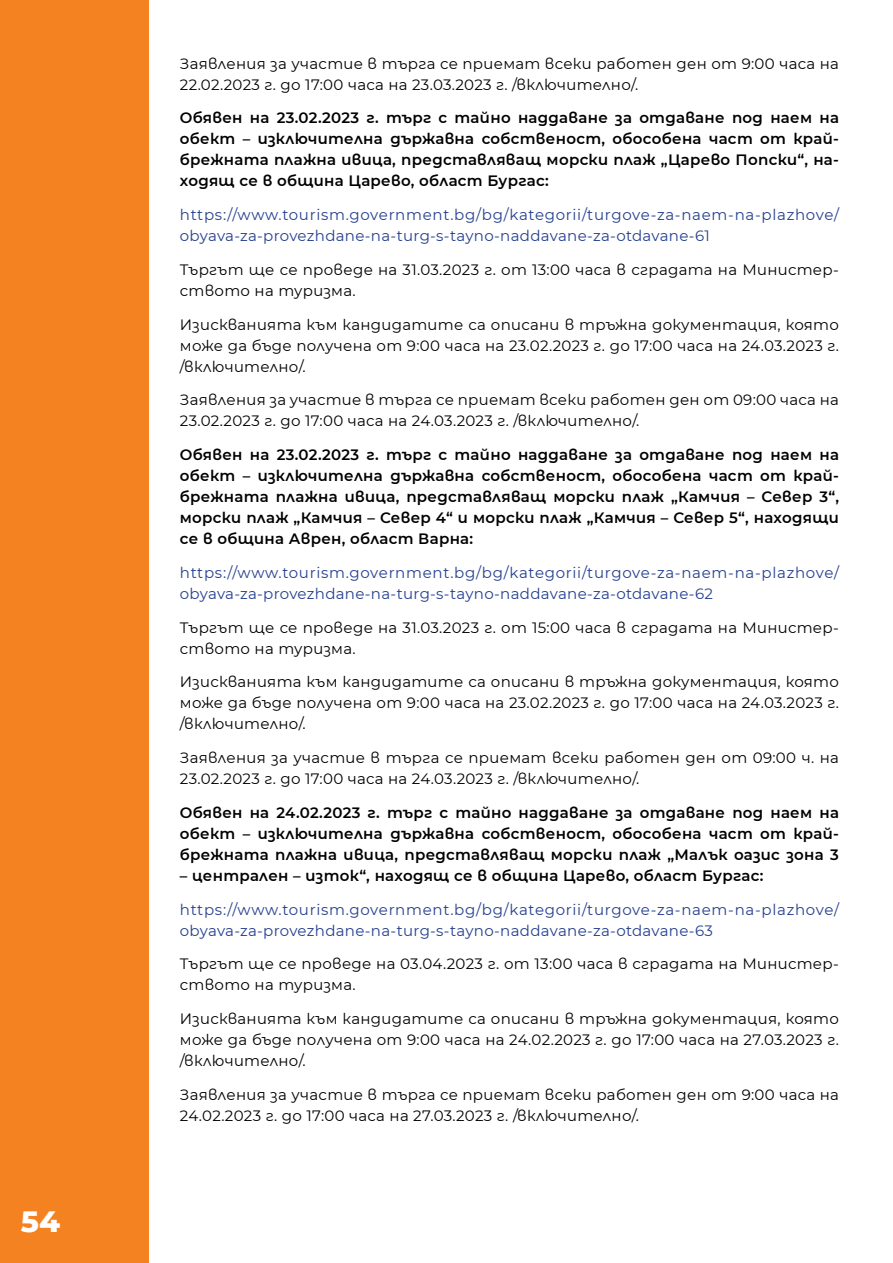
<style>
.page{position:relative;width:893px;height:1263px;background:#fff}
.page>*{position:absolute;margin:0;border:0;box-sizing:border-box;transform-origin:0 0}
.t1{font:800 30px "Montserrat";color:#fff}
.t2{font:15px/21px "Montserrat";letter-spacing:.02em;color:#000}
.t3{font:600 15px/21px "Montserrat";letter-spacing:.02em;color:#000;text-align:justify}
.t4{font:15px/21px "Montserrat";letter-spacing:.03em;color:#25408f}
</style>
<div class="page">
<div style="left:0;top:0;width:149px;height:1263px;background:#f58220"></div>
<h1 class="t1" style="left:21px;top:1199px;width:41px">54</h1>
<p class="t2" style="left:180px;top:52px;width:661px">Заявления за участие в търга се приемат всеки работен ден от 9:00 часа на<br>22.02.2023 г. до 17:00 часа на 23.03.2023 г. /включително/.</p>
<p class="t3" style="left:180px;top:107px;width:661px">Обявен на 23.02.2023 г. търг с тайно наддаване за отдаване под наем на обект – изключителна държавна собственост, обособена част от край&shy;брежната плажна ивица, представляващ морски плаж „Царево Попски“, на&shy;ходящ се в община Царево, област Бургас:</p>
<p class="t4" style="left:180px;top:204px;width:661px">https://www.tourism.government.bg/bg/kategorii/turgove-za-naem-na-plazhove/ obyava-za-provezhdane-na-turg-s-tayno-naddavane-za-otdavane-61</p>
<p class="t2" style="left:180px;top:258px;width:661px">Търгът ще се проведе на 31.03.2023 г. от 13:00 часа в сградата на Министер&shy;ството на туризма.</p>
<p class="t2" style="left:180px;top:313px;width:661px;text-align:justify">Изискванията към кандидатите са описани в тръжна документация, която може да бъде получена от 9:00 часа на 23.02.2023 г. до 17:00 часа на 24.03.2023 г. /включително/.</p>
<p class="t2" style="left:180px;top:389px;width:661px">Заявления за участие в търга се приемат всеки работен ден от 09:00 часа на<br>23.02.2023 г. до 17:00 часа на 24.03.2023 г. /включително/.</p>
<p class="t3" style="left:180px;top:444px;width:661px">Обявен на 23.02.2023 г. търг с тайно наддаване за отдаване под наем на обект – изключителна държавна собственост, обособена част от край&shy;брежната плажна ивица, представляващ морски плаж „Камчия – Север 3“, морски плаж „Камчия – Север 4“ и морски плаж „Камчия – Север 5“, находящи се в община Аврен, област Варна:</p>
<p class="t4" style="left:180px;top:561px;width:661px">https://www.tourism.government.bg/bg/kategorii/turgove-za-naem-na-plazhove/ obyava-za-provezhdane-na-turg-s-tayno-naddavane-za-otdavane-62</p>
<p class="t2" style="left:180px;top:616px;width:661px">Търгът ще се проведе на 31.03.2023 г. от 15:00 часа в сградата на Министер&shy;ството на туризма.</p>
<p class="t2" style="left:180px;top:671px;width:661px;text-align:justify">Изискванията към кандидатите са описани в тръжна документация, която може да бъде получена от 9:00 часа на 23.02.2023 г. до 17:00 часа на 24.03.2023 г. /включително/.</p>
<p class="t2" style="left:180px;top:747px;width:661px">Заявления за участие в търга се приемат всеки работен ден от 09:00 ч. на<br>23.02.2023 г. до 17:00 часа на 24.03.2023 г. /включително/.</p>
<p class="t3" style="left:180px;top:801px;width:661px">Обявен на 24.02.2023 г. търг с тайно наддаване за отдаване под наем на обект – изключителна държавна собственост, обособена част от край&shy;брежната плажна ивица, представляващ морски плаж „Малък оазис зона 3</p>
<p class="t3" style="left:180px;top:864px;width:585px">– централен – изток“, находящ се в община Царево, област Бургас:</p>
<p class="t4" style="left:180px;top:898px;width:661px">https://www.tourism.government.bg/bg/kategorii/turgove-za-naem-na-plazhove/ obyava-za-provezhdane-na-turg-s-tayno-naddavane-za-otdavane-63</p>
<p class="t2" style="left:180px;top:953px;width:661px">Търгът ще се проведе на 03.04.2023 г. от 13:00 часа в сградата на Министер&shy;ството на туризма.</p>
<p class="t2" style="left:180px;top:1008px;width:661px;text-align:justify">Изискванията към кандидатите са описани в тръжна документация, която може да бъде получена от 9:00 часа на 24.02.2023 г. до 17:00 часа на 27.03.2023 г. /включително/.</p>
<p class="t2" style="left:180px;top:1083px;width:661px">Заявления за участие в търга се приемат всеки работен ден от 9:00 часа на<br>24.02.2023 г. до 17:00 часа на 27.03.2023 г. /включително/.</p>
</div>
